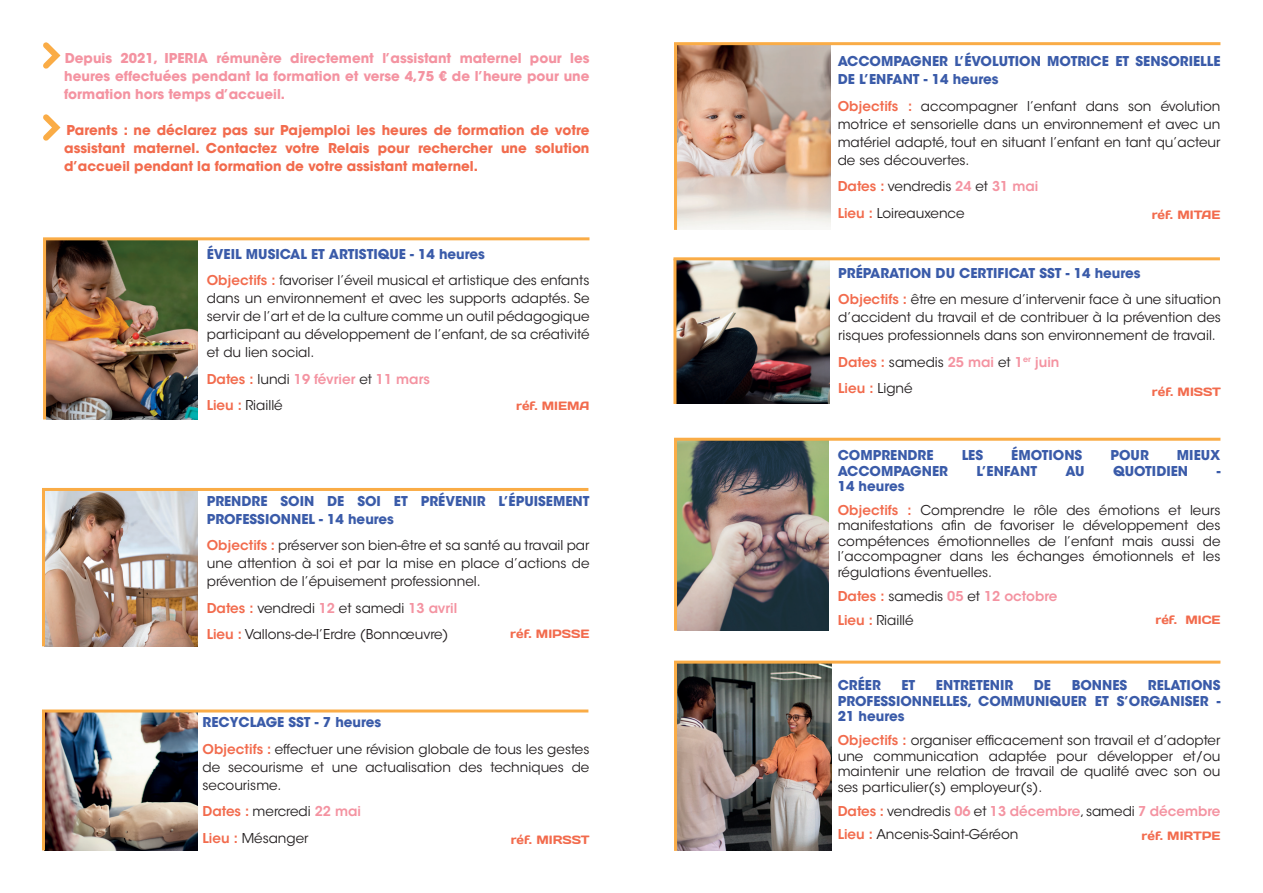
<style>
.page{position:relative;width:1263px;height:893px;background:#fff}
.page>*{position:absolute;margin:0;border:0;box-sizing:border-box;transform-origin:0 0}
.t1{font:13.5px/18px "ITC Avant Garde Std";color:#231f20}
.t2{font:700 13.5px/18px "ITC Avant Garde Std";color:#3a5ba9}
.t3{font:700 13.5px/18px "ITC Avant Garde Std";color:#f26b4d;text-align:justify}
.t4{font:700 13.5px/18px "ITC Avant Garde Std";color:#f493a1;text-align:justify}
.t5{font:600 13.5px/26.5px "ITC Avant Garde Std";color:#f493a1}
.t6{font:12px "Days";color:#f26b4d}
.s1{font-weight:700;color:#3a5ba9}
.s2{font-weight:600;color:#f26b4d}
.s3{color:#f26b4d}
.s4{font-weight:400;color:#231f20}
.s5{font-weight:600;color:#f493a1}
</style>
<div class="page">
<img style="left:677px;top:664px;width:154px;height:187px">
<img style="left:46px;top:240px;width:152px;height:179px">
<img style="left:45px;top:491px;width:153px;height:155px">
<img style="left:45px;top:712px;width:153px;height:138px">
<img style="left:677px;top:441px;width:152px;height:190px">
<img style="left:677px;top:45px;width:154px;height:185px">
<img style="left:676px;top:260px;width:153px;height:144px">
<hr style="left:42px;top:488px;width:546px;height:3px;background:#faac46">
<hr style="left:42px;top:489px;width:3px;height:157px;background:#faac46">
<hr style="left:42px;top:709px;width:546px;height:3px;background:#faac46">
<hr style="left:42px;top:711px;width:3px;height:139px;background:#faac46">
<hr style="left:673px;top:257px;width:547px;height:3px;background:#faac46">
<hr style="left:673px;top:259px;width:3px;height:145px;background:#faac46">
<hr style="left:674px;top:42px;width:546px;height:3px;background:#faac46">
<hr style="left:674px;top:44px;width:3px;height:186px;background:#faac46">
<hr style="left:674px;top:661px;width:546px;height:3px;background:#faac46">
<hr style="left:674px;top:662px;width:3px;height:189px;background:#faac46">
<hr style="left:43px;top:237px;width:546px;height:3px;background:#faac46">
<hr style="left:43px;top:239px;width:3px;height:180px;background:#faac46">
<hr style="left:674px;top:438px;width:546px;height:3px;background:#faac46">
<hr style="left:674px;top:439px;width:3px;height:192px;background:#faac46">
<svg style="left:43px;top:42px;width:18px;height:27px"></svg>
<svg style="left:43px;top:114px;width:18px;height:27px"></svg>
<p class="t4" style="left:64px;top:49px;width:527px">Depuis 2021, IPERIA rémunère directement l’assistant maternel pour les heures effectuées pendant la formation et verse 4,75 € de l’heure pour une formation hors temps d’accueil.</p>
<p class="t3" style="left:64px;top:121px;width:527px">Parents : ne déclarez pas sur Pajemploi les heures de formation de votre assistant maternel. Contactez votre Relais pour rechercher une solution d’accueil pendant la formation de votre assistant maternel.</p>
<p class="t1" style="left:207px;top:241px;width:384px;line-height:26.5px"><span class="s1">ÉVEIL MUSICAL ET ARTISTIQUE - 14 heures<br></span><span class="s2">Objectifs :</span> favoriser l’éveil musical et artistique des enfants</p>
<p class="t1" style="left:207px;top:290px;width:384px;text-align:justify">dans un environnement et avec les supports adaptés. Se servir de l’art et de la culture comme un outil pédagogique participant au développement de l’enfant, de sa créativité et du lien social.</p>
<p class="t5" style="left:207px;top:366px;width:225px"><span class="s3">Dates :</span> <span class="s4">lundi</span> 19 février <span class="s4">et</span> 11 mars<br><span class="s3">Lieu :</span> <span class="s4">Riaillé</span></p>
<p class="t6" style="left:516px;top:398px;width:75px">réf. MIEMA</p>
<p class="t2" style="left:207px;top:492px;width:384px">PRENDRE SOIN DE SOI ET PRÉVENIR L’ÉPUISEMENT<br>PROFESSIONNEL - 14 heures</p>
<p class="t1" style="left:207px;top:537px;width:384px;text-align:justify"><span class="s2">Objectifs :</span> préserver son bien-être et sa santé au travail par une attention à soi et par la mise en place d’actions de prévention de l’épuisement professionnel.</p>
<p class="t1" style="left:207px;top:595px;width:252px;line-height:26.5px"><span class="s2">Dates :</span> vendredi <span class="s5">12</span> et samedi <span class="s5">13 avril<br></span><span class="s2">Lieu :</span> Vallons-de-l’Erdre (Bonnœuvre)</p>
<p class="t6" style="left:510px;top:626px;width:81px">réf. MIPSSE</p>
<p class="t1" style="left:202px;top:709px;width:388px;line-height:26.5px"><span class="s1">RECYCLAGE SST - 7 heures<br></span><span class="s2">Objectifs :</span> effectuer une révision globale de tous les gestes</p>
<p class="t1" style="left:202px;top:758px;width:388px">de secourisme et une actualisation des techniques de secourisme.</p>
<p class="t1" style="left:202px;top:798px;width:160px;line-height:26.5px"><span class="s2">Dates :</span> mercredi <span class="s5">22 mai<br></span><span class="s2">Lieu :</span> Mésanger</p>
<p class="t6" style="left:511px;top:831px;width:80px">réf. MIRSST</p>
<p class="t2" style="left:838px;top:52px;width:384px">ACCOMPAGNER L’ÉVOLUTION MOTRICE ET SENSORIELLE<br>DE L’ENFANT - 14 heures</p>
<p class="t1" style="left:838px;top:97px;width:384px;text-align:justify"><span class="s2">Objectifs :</span> accompagner l’enfant dans son évolution motrice et sensorielle dans un environnement et avec un matériel adapté, tout en situant l’enfant en tant qu’acteur de ses découvertes.</p>
<p class="t1" style="left:838px;top:173px;width:202px;line-height:26.5px"><span class="s2">Dates :</span> vendredis <span class="s5">24</span> et <span class="s5">31 mai<br></span><span class="s2">Lieu :</span> Loireauxence</p>
<p class="t6" style="left:1152px;top:207px;width:70px">réf. MITAE</p>
<p class="t1" style="left:838px;top:260px;width:384px;line-height:26.5px"><span class="s1">PRÉPARATION DU CERTIFICAT SST - 14 heures<br></span><span class="s2">Objectifs :</span> être en mesure d’intervenir face à une situation</p>
<p class="t1" style="left:838px;top:308px;width:384px">d’accident du travail et de contribuer à la prévention des risques professionnels dans son environnement de travail.</p>
<p class="t1" style="left:838px;top:349px;width:223px;line-height:26.7px"><span class="s2">Dates :</span> samedis <span class="s5">25 mai</span> et <span class="s5">1</span><sup>er</sup> <span class="s5">juin<br></span><span class="s2">Lieu :</span> Ligné</p>
<p class="t6" style="left:1152px;top:384px;width:71px">réf. MISST</p>
<p class="t2" style="left:838px;top:446px;width:97px">COMPRENDRE</p>
<p class="t2" style="left:962px;top:446px;width:23px">LES</p>
<p class="t2" style="left:1011px;top:446px;width:73px">ÉMOTIONS</p>
<p class="t2" style="left:1110px;top:446px;width:40px">POUR</p>
<p class="t2" style="left:1177px;top:446px;width:45px">MIEUX</p>
<p class="t2" style="left:838px;top:462px;width:112px">ACCOMPAGNER</p>
<p class="t2" style="left:976px;top:462px;width:62px">L’ENFANT</p>
<p class="t2" style="left:1065px;top:462px;width:21px">AU</p>
<p class="t2" style="left:1113px;top:462px;width:77px">QUOTIDIEN</p>
<p class="t2" style="left:1217px;top:462px;width:5px">-</p>
<p class="t1" style="left:838px;top:474px;width:384px;line-height:24px"><span class="s1">14 heures<br></span><span class="s2">Objectifs :</span> Comprendre le rôle des émotions et leurs</p>
<p class="t1" style="left:838px;top:518px;width:384px;line-height:15.5px;text-align:justify">manifestations afin de favoriser le développement des compétences émotionnelles de l’enfant mais aussi de l’accompagner dans les échanges émotionnels et les régulations éventuelles.</p>
<p class="t1" style="left:838px;top:584px;width:221px;line-height:24px"><span class="s2">Dates :</span> samedis <span class="s5">05</span> et <span class="s5">12 octobre<br></span><span class="s2">Lieu :</span> Riaillé</p>
<p class="t6" style="left:1155px;top:612px;width:66px">réf. MICE</p>
<p class="t2" style="left:838px;top:676px;width:45px">CRÉER</p>
<p class="t2" style="left:901px;top:676px;width:15px">ET</p>
<p class="t2" style="left:936px;top:676px;width:79px">ENTRETENIR</p>
<p class="t2" style="left:1034px;top:676px;width:19px">DE</p>
<p class="t2" style="left:1072px;top:676px;width:57px">BONNES</p>
<p class="t2" style="left:838px;top:678px;width:384px;line-height:15.5px;text-align:justify;text-indent:310px">RELATIONS PROFESSIONNELLES, COMMUNIQUER ET S’ORGANISER - 21 heures</p>
<p class="t1" style="left:838px;top:733px;width:384px;line-height:15.5px;text-align:justify"><span class="s2">Objectifs :</span> organiser efficacement son travail et d’adopter une communication adaptée pour développer et/ou maintenir une relation de travail de qualité avec son ou ses particulier(s) employeur(s).</p>
<p class="t1" style="left:838px;top:799px;width:384px;line-height:24px"><span class="s2">Dates :</span> vendredis <span class="s5">06</span> et <span class="s5">13 décembre</span>, samedi <span class="s5">7 décembre<br></span><span class="s2">Lieu :</span> Ancenis-Saint-Géréon</p>
<p class="t6" style="left:1141px;top:828px;width:80px">réf. MIRTPE</p>
</div>
